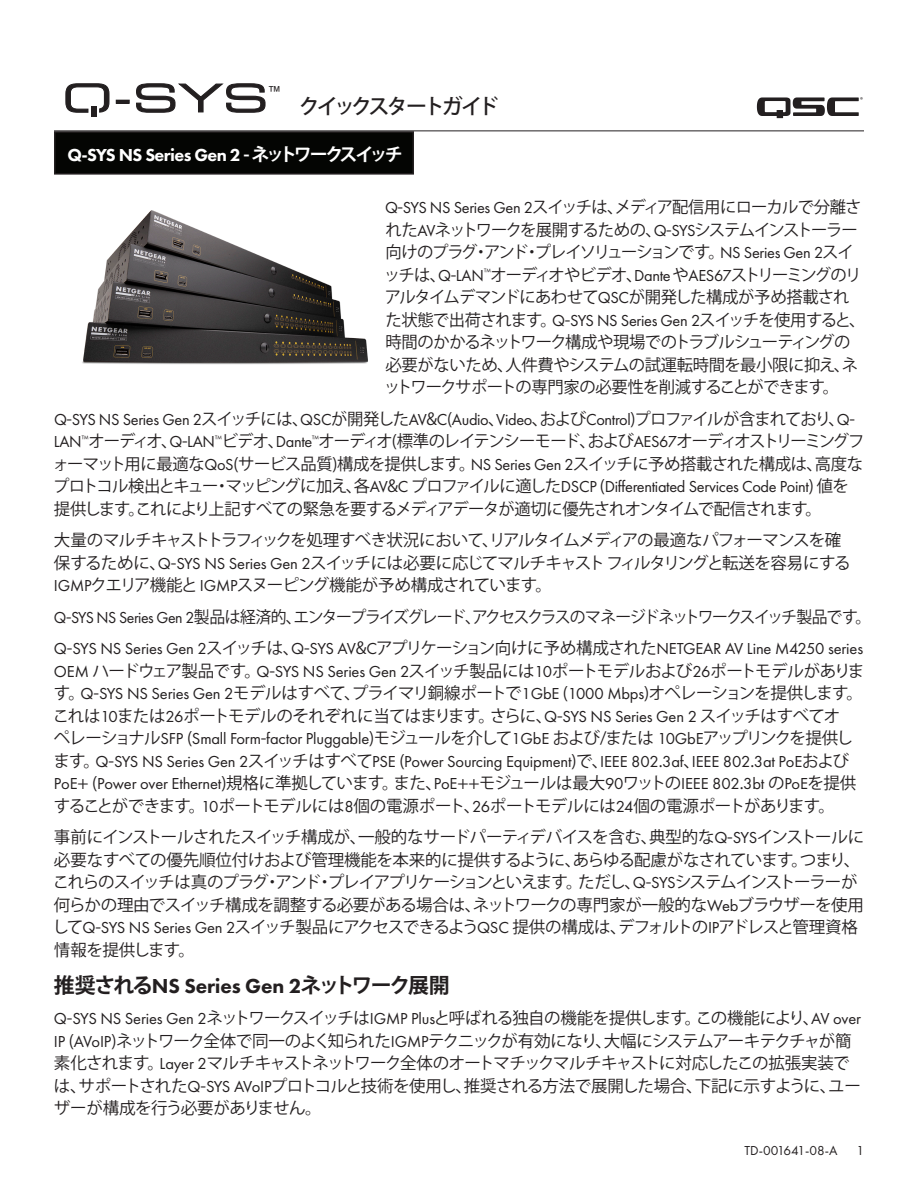
<style>
.page{position:relative;width:918px;height:1188px;background:#fff}
.page>*{position:absolute;margin:0;border:0;box-sizing:border-box;transform-origin:0 0}
.Heading_1{font:700 21px "Koz Go Pro";letter-spacing:-.11em;color:#231f20}
.t1{font:500 21px "Koz Go Pro";letter-spacing:-.155em;color:#231f20}
.t2{font:800 18px "Futura PT";letter-spacing:-.035em;color:#fff}
.Paragraph{font:16.5px/22.5px "Koz Go Pro";letter-spacing:-.05em;color:#231f20}
.Paragraph-2{font:16.5px "Koz Go Pro";letter-spacing:-.09em;color:#231f20;scale:.96 1}
.t3{font:13.8px "Arial";color:#231f20}
.t4{font:13.5px "Futura PT";color:#231f20}
.t5{font:6.9px "Myriad Pro";color:#231f20}
.s1{font-family:"Koz Go Pro";font-weight:700}
.s2{font-family:"Futura PT"}
.s3{font-family:"Futura PT";font-weight:800}
</style>
<div class="page">
<hr style="left:54px;top:130px;width:810px;height:1px;background:#231f20">
<div style="left:116px;top:100px;width:14px;height:4px;border:1px solid #231f20"></div>
<svg style="left:136px;top:83px;width:130px;height:30px"></svg>
<div style="left:91px;top:106px;width:5px;height:10px;background:#231f20"></div>
<svg style="left:65px;top:83px;width:45px;height:30px"></svg>
<div style="left:55px;top:132px;width:358px;height:42px;background:#040503"></div>
<div style="left:54px;top:131px;width:360px;height:44px;border:2px solid #231f20"></div>
<svg style="left:757px;top:97px;width:102px;height:21px"></svg>
<img style="left:82px;top:210px;width:286px;height:155px">
<p class="t3" style="left:268px;top:82px;width:15px">™</p>
<p class="t1" style="left:299px;top:93px;width:201px">クイックスタートガイド</p>
<p class="t2" style="left:68px;top:143px;width:337px">Q-SYS NS Series Gen 2 <span class="s1">- ネットワークスイッチ</span></p>
<p class="t5" style="left:860px;top:96px;width:4px">®</p>
<p class="Paragraph" style="left:384px;top:196px;width:483px"><span class="s2">Q</span>-<span class="s2">SYS NS Series Gen 2</span>スイッチは、メディア配信用にローカルで分離された<span class="s2">AV</span>ネットワークを展開するための、<span class="s2">Q</span>-<span class="s2">SYS</span>システムインストーラー向けのプラグ・アンド・プレイソリューションです。<span class="s2">NS Series Gen 2</span>スイッチは、<span class="s2">Q</span>-<span class="s2">LAN</span><sup>™</sup>オーディオやビデオ、<span class="s2">Dante</span>や<span class="s2">AES67</span>ストリーミングのリアルタイムデマンドにあわせて<span class="s2">QSC</span>が開発した構成が予め搭載された状態で出荷されます。<span class="s2">Q</span>-<span class="s2">SYS NS Series Gen 2</span>スイッチを使用すると、時間のかかるネットワーク構成や現場でのトラブルシューティングの必要がないため、人件費やシステムの試運転時間を最小限に抑え、ネットワークサポートの専門家の必要性を削減することができます。</p>
<p class="Paragraph" style="left:53px;top:408px;width:813px"><span class="s2">Q</span>-<span class="s2">SYS NS Series Gen 2</span>スイッチには、<span class="s2">QSC</span>が開発した<span class="s2">AV</span>&amp;<span class="s2">C</span>(<span class="s2">Audio</span>、<span class="s2">Video</span>、および<span class="s2">Control</span>)プロファイルが含まれており、<span class="s2">Q</span>-<span class="s2">LAN</span><sup>™</sup>オーディオ、<span class="s2">Q</span>-<span class="s2">LAN</span><sup>™</sup>ビデオ、<span class="s2">Dante</span><sup>™</sup>オーディオ(標準のレイテンシーモード、および<span class="s2">AES67</span>オーディオストリーミングフォーマット用に最適な<span class="s2">QoS</span>(サービス品質)構成を提供します。<span class="s2">NS Series Gen 2</span>スイッチに予め搭載された構成は、高度なプロトコル検出とキュー・マッピングに加え、各<span class="s2">AV</span>&amp;<span class="s2">C</span> プロファイルに適した<span class="s2">DSCP</span> (<span class="s2">Differentiated Services Code Point</span>) 値を提供します。これにより上記すべての緊急を要するメディアデータが適切に優先されオンタイムで配信されます。</p>
<p class="Paragraph" style="left:54px;top:529px;width:798px">大量のマルチキャストトラフィックを処理すべき状況において、リアルタイムメディアの最適なパフォーマンスを確保するために、<span class="s2">Q</span>-<span class="s2">SYS NS Series Gen 2</span>スイッチには必要に応じてマルチキャストフィルタリングと転送を容易にする<br><span class="s2">IGMP</span>クエリア機能と <span class="s2">IGMP</span>スヌーピング機能が予め構成されています。</p>
<p class="Paragraph-2" style="left:54px;top:606px;width:853px"><span class="s2">Q</span>-<span class="s2">SYS NS Series Gen 2</span>製品は経済的、エンタープライズグレード、アクセスクラスのマネージドネットワークスイッチ製品です。</p>
<p class="Paragraph" style="left:53px;top:637px;width:813px"><span class="s2">Q</span>-<span class="s2">SYS NS Series Gen 2</span>スイッチは、<span class="s2">Q</span>-<span class="s2">SYS AV</span>&amp;<span class="s2">C</span>アプリケーション向けに予め構成された<span class="s2">NETGEAR AV Line M4250 series OEM</span> ハードウェア製品です。<span class="s2">Q</span>-<span class="s2">SYS NS Series Gen 2</span>スイッチ製品には<span class="s2">10</span>ポートモデルおよび<span class="s2">26</span>ポートモデルがあります。<span class="s2">Q</span>-<span class="s2">SYS NS Series Gen 2</span>モデルはすべて、プライマリ銅線ポートで<span class="s2">1GbE</span> (<span class="s2">1000 Mbps</span>)オペレーションを提供します。これは<span class="s2">10</span>または<span class="s2">26</span>ポートモデルのそれぞれに当てはまります。さらに、<span class="s2">Q</span>-<span class="s2">SYS NS Series Gen 2</span> スイッチはすべてオ<br>ペレーショナル<span class="s2">SFP</span> (<span class="s2">Small Form</span>-<span class="s2">factor Pluggable</span>)モジュールを介して<span class="s2">1GbE</span> および/または <span class="s2">10GbE</span>アップリンクを提供します。<span class="s2">Q</span>-<span class="s2">SYS NS Series Gen 2</span>スイッチはすべて<span class="s2">PSE</span> (<span class="s2">Power Sourcing Equipment</span>)で、<span class="s2">IEEE 802</span>.<span class="s2">3af</span>、<span class="s2">IEEE 802</span>.<span class="s2">3at PoE</span>および<span class="s2">PoE</span>+ (<span class="s2">Power over Ethernet</span>)規格に準拠しています。また、<span class="s2">PoE</span>++モジュールは最大<span class="s2">90</span>ワットの<span class="s2">IEEE 802</span>.<span class="s2">3bt</span> の<span class="s2">PoE</span>を提供することができます。<span class="s2">10</span>ポートモデルには<span class="s2">8</span>個の電源ポート、<span class="s2">26</span>ポートモデルには<span class="s2">24</span>個の電源ポートがあります。</p>
<p class="Paragraph" style="left:52px;top:826px;width:813px">事前にインストールされたスイッチ構成が、一般的なサードパーティデバイスを含む、典型的な<span class="s2">Q</span>-<span class="s2">SYS</span>インストールに必要なすべての優先順位付けおよび管理機能を本来的に提供するように、あらゆる配慮がなされています。つまり、これらのスイッチは真のプラグ・アンド・プレイアプリケーションといえます。ただし、<span class="s2">Q</span>-<span class="s2">SYS</span>システムインストーラーが何らかの理由でスイッチ構成を調整する必要がある場合は、ネットワークの専門家が一般的な<span class="s2">Web</span>ブラウザーを使用して<span class="s2">Q</span>-<span class="s2">SYS NS Series Gen 2</span>スイッチ製品にアクセスできるよう<span class="s2">QSC</span> 提供の構成は、デフォルトの<span class="s2">IP</span>アドレスと管理資格情報を提供します。</p>
<p class="Heading_1" style="left:54px;top:971px;width:397px">推奨される<span class="s3">NS Series Gen 2</span>ネットワーク展開</p>
<p class="Paragraph" style="left:54px;top:1007px;width:809px"><span class="s2">Q</span>-<span class="s2">SYS NS Series Gen 2</span>ネットワークスイッチは<span class="s2">IGMP Plus</span>と呼ばれる独自の機能を提供します。この機能により、<span class="s2">AV over IP</span> (<span class="s2">AVoIP</span>)ネットワーク全体で同一のよく知られた<span class="s2">IGMP</span>テクニックが有効になり、大幅にシステムアーキテクチャが簡素化されます。<span class="s2">Layer 2</span>マルチキャストネットワーク全体のオートマチックマルチキャストに対応したこの拡張実装では、サポートされた<span class="s2">Q</span>-<span class="s2">SYS AVoIP</span>プロトコルと技術を使用し、推奨される方法で展開した場合、下記に示すように、ユーザーが構成を行う必要がありません。</p>
<p class="t4" style="left:745px;top:1142px;width:94px">TD-001641-08-A</p>
<p class="t4" style="left:856px;top:1142px;width:9px">1</p>
</div>
